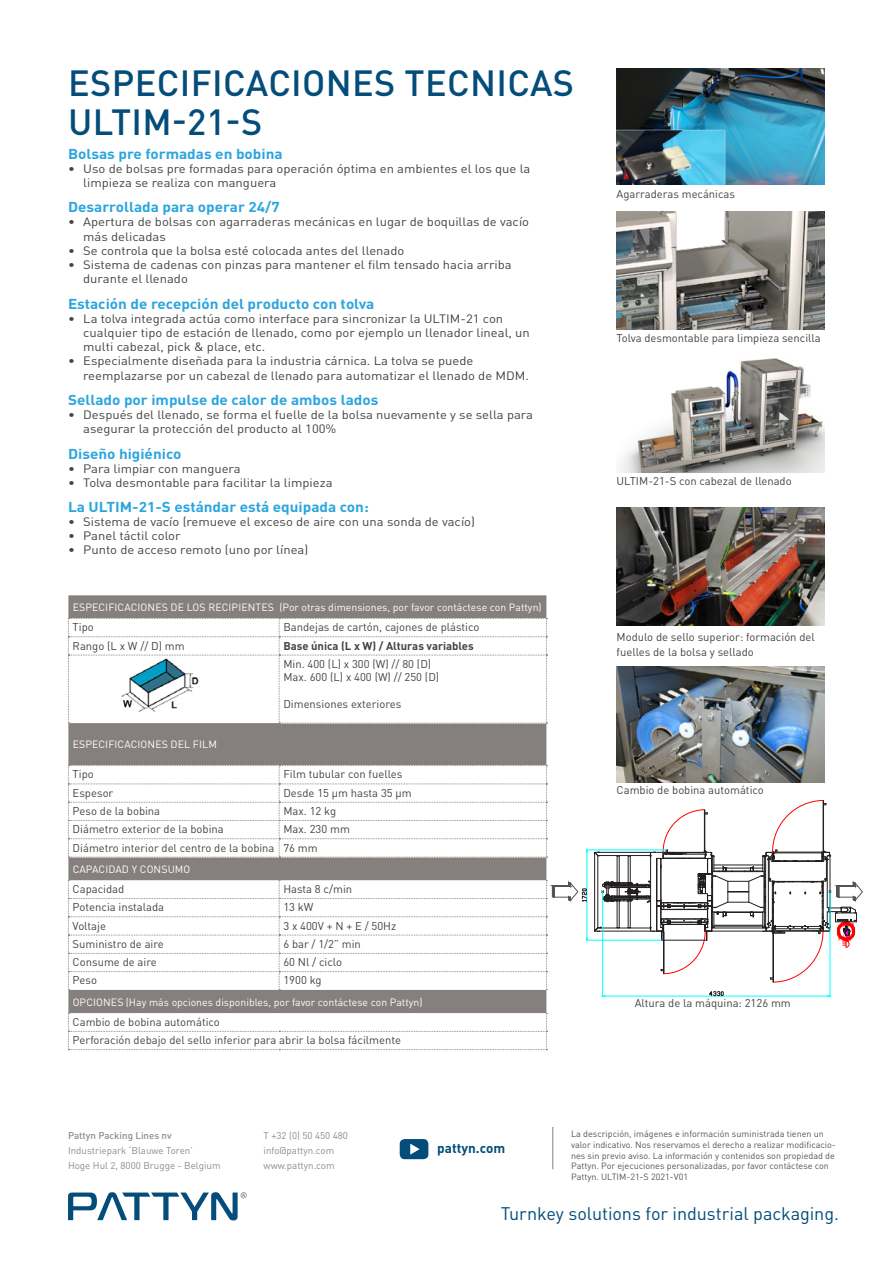
<style>
.page{position:relative;width:893px;height:1263px;background:#fff}
.page>*{position:absolute;margin:0;border:0;box-sizing:border-box;transform-origin:0 0}
.t1{font:500 36px/39px "DIN Pro";letter-spacing:.01em;color:#044d7a}
.t2{font:18px "DIN Pro";letter-spacing:-.005em;color:#044d7a}
.Technical_specificat{font:700 14.25px "DIN Pro";color:#2ba5de;scale:1.08 1}
.t3{font:700 13.5px "DIN Pro";color:#044d7a}
.t4{font:12px/14.2px "DIN Pro";color:#434342;scale:1.08 1}
.table_text{font:11.25px "DIN Pro";color:#434342}
.Fotobeschrijving{font:11.25px/14.7px "DIN Pro";color:#434342}
.table_text-2{font:700 11.25px "DIN Pro";color:#434342}
.t5{font:10.5px "DIN Pro";color:#fff}
.t6{font:9.75px/15px "DIN Pro";color:#8e8b8b}
.t7{font:500 9.75px "DIN Pro";color:#8e8b8b}
.t8{font:9px/10.8px "DIN Pro";color:#575554}
</style>
<div class="page">
<svg style="left:68px;top:1192px;width:179px;height:28px"></svg>
<hr style="left:553px;top:1127px;width:1px;height:42px;background:#857f7d">
<svg style="left:400px;top:1139px;width:28px;height:20px"></svg>
<img style="left:617px;top:68px;width:208px;height:117px">
<img style="left:617px;top:508px;width:208px;height:118px">
<img style="left:620px;top:358px;width:205px;height:114px">
<img style="left:617px;top:211px;width:208px;height:118px">
<img style="left:617px;top:667px;width:208px;height:116px">
<div style="left:68px;top:595px;width:478px;height:418px;background:#857f7d"></div>
<svg style="left:68px;top:765px;width:479px;height:93px"></svg>
<svg style="left:68px;top:1013px;width:479px;height:37px"></svg>
<svg style="left:68px;top:618px;width:479px;height:106px"></svg>
<svg style="left:594px;top:800px;width:269px;height:197px"></svg>
<hr style="left:587px;top:940px;width:75px;height:1px;background:#0ff">
<hr style="left:587px;top:850px;width:80px;height:1px;background:#0ff">
<hr style="left:587px;top:852px;width:1px;height:86px;background:#0ff">
<svg style="left:68px;top:880px;width:519px;height:110px"></svg>
<img style="left:117px;top:656px;width:84px;height:62px">
<p class="t1" style="left:68px;top:62px;width:507px">ESPECIFICACIONES TECNICAS<br>ULTIM-21-S</p>
<p class="Technical_specificat" style="left:68px;top:144px;width:200px">Bolsas pre formadas en bobina</p>
<p class="t4" style="left:83px;top:161px;width:416px;text-indent:-15px">• Uso de bolsas pre formadas para operación óptima en ambientes el los que la limpieza se realiza con manguera</p>
<p class="Technical_specificat" style="left:68px;top:197px;width:197px">Desarrollada para operar 24/7</p>
<p class="t4" style="left:83px;top:215px;width:414px;text-indent:-15px">• Apertura de bolsas con agarraderas mecánicas en lugar de boquillas de vacío más delicadas</p>
<p class="t4" style="left:68px;top:243px;width:313px">• Se controla que la bolsa esté colocada antes del llenado</p>
<p class="t4" style="left:83px;top:257px;width:398px;text-indent:-15px">• Sistema de cadenas con pinzas para mantener el film tensado hacia arriba durante el llenado</p>
<p class="Technical_specificat" style="left:68px;top:294px;width:285px">Estación de recepción del producto con tolva</p>
<p class="t4" style="left:83px;top:311px;width:415px;text-indent:-15px">• La tolva integrada actúa como interface para sincronizar la ULTIM-21 con cualquier tipo de estación de llenado, como por ejemplo un llenador lineal, un multi cabezal, pick &amp; place, etc.</p>
<p class="t4" style="left:83px;top:353px;width:414px;text-indent:-15px">• Especialmente diseñada para la industria cárnica. La tolva se puede reemplazarse por un cabezal de llenado para automatizar el llenado de MDM.</p>
<p class="Technical_specificat" style="left:68px;top:390px;width:289px">Sellado por impulse de calor de ambos lados</p>
<p class="t4" style="left:83px;top:407px;width:418px;text-indent:-15px">• Después del llenado, se forma el fuelle de la bolsa nuevamente y se sella para asegurar la protección del producto al 100%</p>
<p class="Technical_specificat" style="left:68px;top:444px;width:106px">Diseño higiénico</p>
<p class="t4" style="left:68px;top:461px;width:161px">• Para limpiar con manguera</p>
<p class="t4" style="left:68px;top:475px;width:246px">• Tolva desmontable para facilitar la limpieza</p>
<p class="Technical_specificat" style="left:68px;top:497px;width:280px">La ULTIM-21-S estándar está equipada con:</p>
<p class="t4" style="left:68px;top:514px;width:378px">• Sistema de vacío (remueve el exceso de aire con una sonda de vacío)</p>
<p class="t4" style="left:68px;top:528px;width:106px">• Panel táctil color</p>
<p class="t4" style="left:68px;top:542px;width:224px">• Punto de acceso remoto (uno por línea)</p>
<p class="t5" style="left:73px;top:600px;width:470px">ESPECIFICACIONES DE LOS RECIPIENTES (Por otras dimensiones, por favor contáctese con Pattyn)</p>
<p class="table_text" style="left:73px;top:620px;width:23px">Tipo</p>
<p class="table_text" style="left:283px;top:620px;width:198px">Bandejas de cartón, cajones de plástico</p>
<p class="table_text" style="left:73px;top:638px;width:113px">Rango (L x W // D) mm</p>
<p class="table_text-2" style="left:283px;top:638px;width:192px">Base única (L x W) / Alturas variables</p>
<p class="table_text" style="left:283px;top:656px;width:149px">Min. 400 (L) x 300 (W) // 80 (D)</p>
<p class="table_text" style="left:283px;top:670px;width:157px">Max. 600 (L) x 400 (W) // 250 (D)</p>
<p class="table_text" style="left:283px;top:697px;width:119px">Dimensiones exteriores</p>
<p class="t5" style="left:73px;top:737px;width:146px">ESPECIFICACIONES DEL FILM</p>
<p class="table_text" style="left:73px;top:767px;width:23px">Tipo</p>
<p class="table_text" style="left:283px;top:767px;width:120px">Film tubular con fuelles</p>
<p class="table_text" style="left:73px;top:785px;width:42px">Espesor</p>
<p class="table_text" style="left:283px;top:785px;width:130px">Desde 15 µm hasta 35 µm</p>
<p class="table_text" style="left:73px;top:803px;width:89px">Peso de la bobina</p>
<p class="table_text" style="left:283px;top:803px;width:54px">Max. 12 kg</p>
<p class="table_text" style="left:73px;top:822px;width:153px">Diámetro exterior de la bobina</p>
<p class="table_text" style="left:283px;top:822px;width:68px">Max. 230 mm</p>
<p class="table_text" style="left:73px;top:840px;width:203px">Diámetro interior del centro de la bobina</p>
<p class="table_text" style="left:283px;top:840px;width:36px">76 mm</p>
<p class="t5" style="left:73px;top:862px;width:119px">CAPACIDAD Y CONSUMO</p>
<p class="table_text" style="left:73px;top:881px;width:53px">Capacidad</p>
<p class="table_text" style="left:283px;top:881px;width:70px">Hasta 8 c/min</p>
<p class="table_text" style="left:73px;top:900px;width:93px">Potencia instalada</p>
<p class="table_text" style="left:283px;top:900px;width:32px">13 kW</p>
<p class="table_text" style="left:73px;top:918px;width:35px">Voltaje</p>
<p class="table_text" style="left:283px;top:918px;width:114px">3 x 400V + N + E / 50Hz</p>
<p class="table_text" style="left:73px;top:936px;width:93px">Suministro de aire</p>
<p class="table_text" style="left:283px;top:936px;width:79px">6 bar / 1/2” min</p>
<p class="table_text" style="left:73px;top:954px;width:85px">Consume de aire</p>
<p class="table_text" style="left:283px;top:954px;width:60px">60 Nl / ciclo</p>
<p class="table_text" style="left:73px;top:973px;width:26px">Peso</p>
<p class="table_text" style="left:283px;top:973px;width:40px">1900 kg</p>
<p class="t5" style="left:73px;top:994px;width:351px">OPCIONES (Hay más opciones disponibles, por favor contáctese con Pattyn)</p>
<p class="table_text" style="left:73px;top:1014px;width:149px">Cambio de bobina automático</p>
<p class="table_text" style="left:73px;top:1032px;width:330px">Perforación debajo del sello inferior para abrir la bolsa fácilmente</p>
<p class="Fotobeschrijving" style="left:617px;top:186px;width:120px">Agarraderas mecánicas</p>
<p class="Fotobeschrijving" style="left:617px;top:330px;width:206px">Tolva desmontable para limpieza sencilla</p>
<p class="Fotobeschrijving" style="left:617px;top:473px;width:177px">ULTIM-21-S con cabezal de llenado</p>
<p class="Fotobeschrijving" style="left:617px;top:629px;width:200px">Modulo de sello superior: formación del fuelles de la bolsa y sellado</p>
<p class="Fotobeschrijving" style="left:617px;top:783px;width:149px">Cambio de bobina automático</p>
<p class="Fotobeschrijving" style="left:635px;top:995px;width:158px">Altura de la máquina: 2126 mm</p>
<p class="t7" style="left:68px;top:1128px;width:105px">Pattyn Packing Lines nv</p>
<p class="t6" style="left:68px;top:1142px;width:154px">Industriepark ‘Blauwe Toren’<br>Hoge Hul 2, 8000 Brugge - Belgium</p>
<p class="t6" style="left:264px;top:1127px;width:86px">T +32 (0) 50 450 480 info@pattyn.com www.pattyn.com</p>
<p class="t3" style="left:437px;top:1139px;width:69px">pattyn.com</p>
<p class="t8" style="left:571px;top:1128px;width:266px">La descripción, imágenes e información suministrada tienen un valor indicativo. Nos reservamos el derecho a realizar modificacio&shy;nes sin previo aviso. La información y contenidos son propiedad de Pattyn. Por ejecuciones personalizadas, por favor contáctese con Pattyn. ULTIM-21-S 2021-V01</p>
<h2 class="t2" style="left:501px;top:1202px;width:340px">Turnkey solutions for industrial packaging.</h2>
</div>
